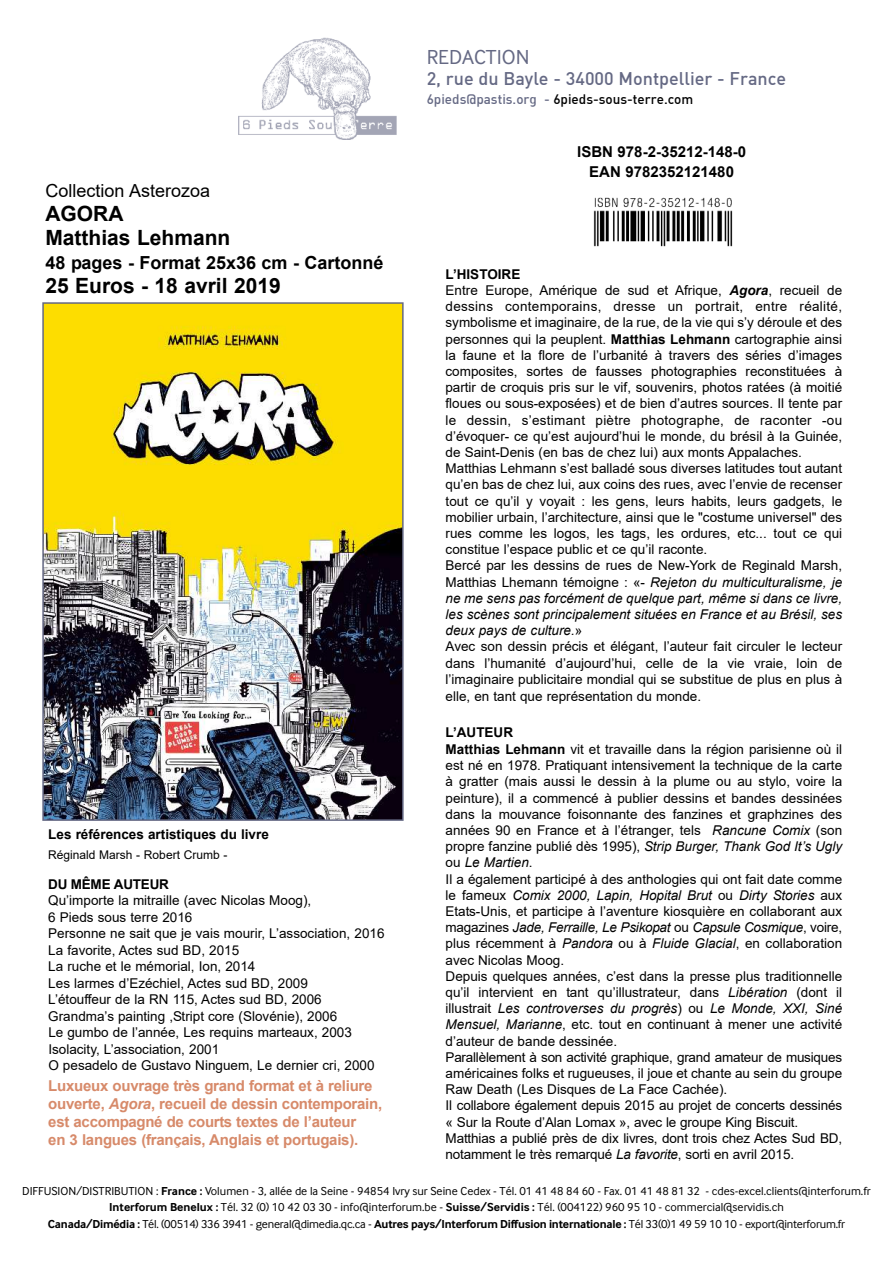
<style>
.page{position:relative;width:893px;height:1263px;background:#fff}
.page>*{position:absolute;margin:0;border:0;box-sizing:border-box;transform-origin:0 0}
.t1{font:700 21px/24px "Arial";color:#000}
.t2{font:21px "Inter Face";color:#656984}
.t3{font:18px "Dinmed";color:#656984}
.t4{font:700 18px "Arial";color:#000}
.t5{font:18px "Arial";color:#000}
.t6{font:700 15px/18px "Arial";letter-spacing:-.015em;color:#d78a6a}
.t7{font:700 15px/19.5px "Arial";color:#000;text-align:center}
.t8{font:13.5px/16.2px "Arial";color:#000}
.t9{font:700 13.5px "Arial";color:#000}
.t10{font:13.5px "Dinmed";color:#000}
.t11{font:12px/16.5px "Inter Face";color:#000;text-align:center}
.t12{font:12px "Arial";color:#000}
.s1{color:#656984}
.s2{font-weight:700}
.s3{font-weight:700;font-style:italic}
.s4{font-style:italic}
</style>
<div class="page">
<img style="left:238px;top:37px;width:159px;height:102px">
<img style="left:45px;top:305px;width:356px;height:513px">
<div style="left:42px;top:302px;width:362px;height:519px;border:2px solid #656984"></div>
<img style="left:593px;top:197px;width:140px;height:50px">
<h1 class="t2" style="left:427px;top:48px;width:104px">REDACTION</h1>
<h2 class="t3" style="left:427px;top:72px;width:361px">2, rue du Bayle - 34000 Montpellier - France</h2>
<p class="t10" style="left:427px;top:95px;width:268px"><span class="s1">6pieds@pastis.org -</span> 6pieds-sous-terre.com</p>
<p class="t7" style="left:577px;top:144px;width:170px">isBN 978-2-35212-148-0<br>EAN 9782352121480</p>
<h2 class="t5" style="left:45px;top:184px;width:166px">Collection Asterozoa</h2>
<h1 class="t1" style="left:45px;top:203px;width:186px">AGoRA<br>Matthias Lehmann</h1>
<h2 class="t4" style="left:45px;top:256px;width:340px">48 pages - Format 25x36 cm - Cartonné</h2>
<h1 class="t1" style="left:45px;top:275px;width:237px">25 Euros - 18 avril 2019</h1>
<p class="t8" style="left:446px;top:267px;width:398px"><span class="s2">L’HisToiRE<br></span>Entre Europe, Amérique de sud et Afrique, <span class="s3">Agora</span>, recueil de dessins contemporains, dresse un portrait, entre réalité, symbolisme et imaginaire, de la rue, de la vie qui s’y déroule et des personnes qui la peuplent. <span class="s2">Matthias Lehmann</span> cartographie ainsi la faune et la flore de l’urbanité à travers des séries d’images composites, sortes de fausses photographies reconstituées à partir de croquis pris sur le vif, souvenirs, photos ratées (à moitié floues ou sous-exposées) et de bien d’autres sources. Il tente par le dessin, s’estimant piètre photographe, de raconter -ou d’évoquer- ce qu’est aujourd’hui le monde, du brésil à la Guinée, de Saint-Denis (en bas de chez lui) aux monts Appalaches.<br>Matthias Lehmann s’est balladé sous diverses latitudes tout autant qu’en bas de chez lui, aux coins des rues, avec l’envie de recenser tout ce qu’il y voyait : les gens, leurs habits, leurs gadgets, le mobilier urbain, l’architecture, ainsi que le "costume universel" des rues comme les logos, les tags, les ordures, etc... tout ce qui constitue l’espace public et ce qu’il raconte.<br>Bercé par les dessins de rues de New-York de Reginald Marsh, Matthias Lhemann témoigne : «- <span class="s4">Rejeton du multiculturalisme, je ne me sens pas forcément de quelque part, même si dans ce livre, les scènes sont principalement situées en France et au Brésil, ses deux pays de culture.</span>»<br>Avec son dessin précis et élégant, l’auteur fait circuler le lecteur dans l’humanité d’aujourd’hui, celle de la vie vraie, loin de l’imaginaire publicitaire mondial qui se substitue de plus en plus à elle, en tant que représentation du monde.</p>
<p class="t8" style="left:446px;top:725px;width:398px"><span class="s2">L’AuTEuR<br>Matthias Lehmann</span> vit et travaille dans la région parisienne où il est né en 1978. Pratiquant intensivement la technique de la carte à gratter (mais aussi le dessin à la plume ou au stylo, voire la peinture), il a commencé à publier dessins et bandes dessinées dans la mouvance foisonnante des fanzines et graphzines des années 90 en France et à l’étranger, tels <span class="s4">Rancune Comix</span> (son propre fanzine publié dès 1995), <span class="s4">Strip Burger, Thank God It’s Ugly </span>ou <span class="s4">Le Martien</span>.<br>Il a également participé à des anthologies qui ont fait date comme le fameux <span class="s4">Comix 2000, Lapin, Hopital Brut</span> ou <span class="s4">Dirty Stories</span> aux Etats-Unis, et participe à l’aventure kiosquière en collaborant aux magazines <span class="s4">Jade, Ferraille, Le Psikopat</span> ou <span class="s4">Capsule Cosmique</span>, voire, plus récemment à <span class="s4">Pandora</span> ou à <span class="s4">Fluide Glacial</span>, en collaboration avec Nicolas Moog.<br>Depuis quelques années, c’est dans la presse plus traditionnelle qu’il intervient en tant qu’illustrateur, dans <span class="s4">Libération</span> (dont il illustrait <span class="s4">Les controverses du progrès</span>) ou <span class="s4">Le Monde, XXI, Siné Mensuel, Marianne</span>, etc. tout en continuant à mener une activité d’auteur de bande dessinée.<br>Parallèlement à son activité graphique, grand amateur de musiques américaines folks et rugueuses, il joue et chante au sein du groupe Raw Death (Les Disques de La Face Cachée).<br>Il collabore également depuis 2015 au projet de concerts dessinés « Sur la Route d’Alan Lomax », avec le groupe King Biscuit.<br>Matthias a publié près de dix livres, dont trois chez Actes Sud BD, notamment le très remarqué <span class="s4">La favorite</span>, sorti en avril 2015.</p>
<p class="t9" style="left:48px;top:829px;width:222px">Les références artistiques du livre</p>
<p class="t12" style="left:48px;top:850px;width:181px">Réginald Marsh - Robert Crumb -</p>
<p class="t9" style="left:48px;top:879px;width:122px">Du MÊME AuTEuR</p>
<p class="t8" style="left:48px;top:893px;width:338px">Qu’importe la mitraille (avec Nicolas Moog),<br>6 Pieds sous terre 2016<br>Personne ne sait que je vais mourir, L’association, 2016<br>La favorite, Actes sud BD, 2015<br>La ruche et le mémorial, Ion, 2014<br>Les larmes d’Ezéchiel, Actes sud BD, 2009<br>L’étouffeur de la RN 115, Actes sud BD, 2006<br>Grandma’s painting ,Stript core (Slovénie), 2006<br>Le gumbo de l’année, Les requins marteaux, 2003<br>Isolacity, L’association, 2001<br>O pesadelo de Gustavo Ninguem, Le dernier cri, 2000</p>
<p class="t6" style="left:48px;top:1078px;width:336px">Luxueux ouvrage très grand format et à reliure ouverte, <span class="s4">Agora</span>, recueil de dessin contemporain, est accompagné de courts textes de l’auteur<br>en 3 langues (français, Anglais et portugais).</p>
<p class="t11" style="left:22px;top:1183px;width:850px">DIFFUSION/DISTRIBUTION : <span class="s2">France :</span> Volumen - 3, allée de la Seine - 94854 Ivry sur Seine Cedex - Tél. 01 41 48 84 60 - Fax. 01 41 48 81 32 - cdes-excel.clients@interforum.fr<br><span class="s2">Interforum Benelux :</span> Tél. 32 (0) 10 42 03 30 - info@interforum.be - <span class="s2">Suisse/Servidis :</span> Tél. (004122) 960 95 10 - commercial@servidis.ch<br><span class="s2">Canada/Dimédia :</span> Tél. (00514) 336 3941 - general@dimedia.qc.ca - <span class="s2">Autres pays/Interforum Diffusion internationale :</span> Tél 33(0)1 49 59 10 10 - export@interforum.fr</p>
</div>
